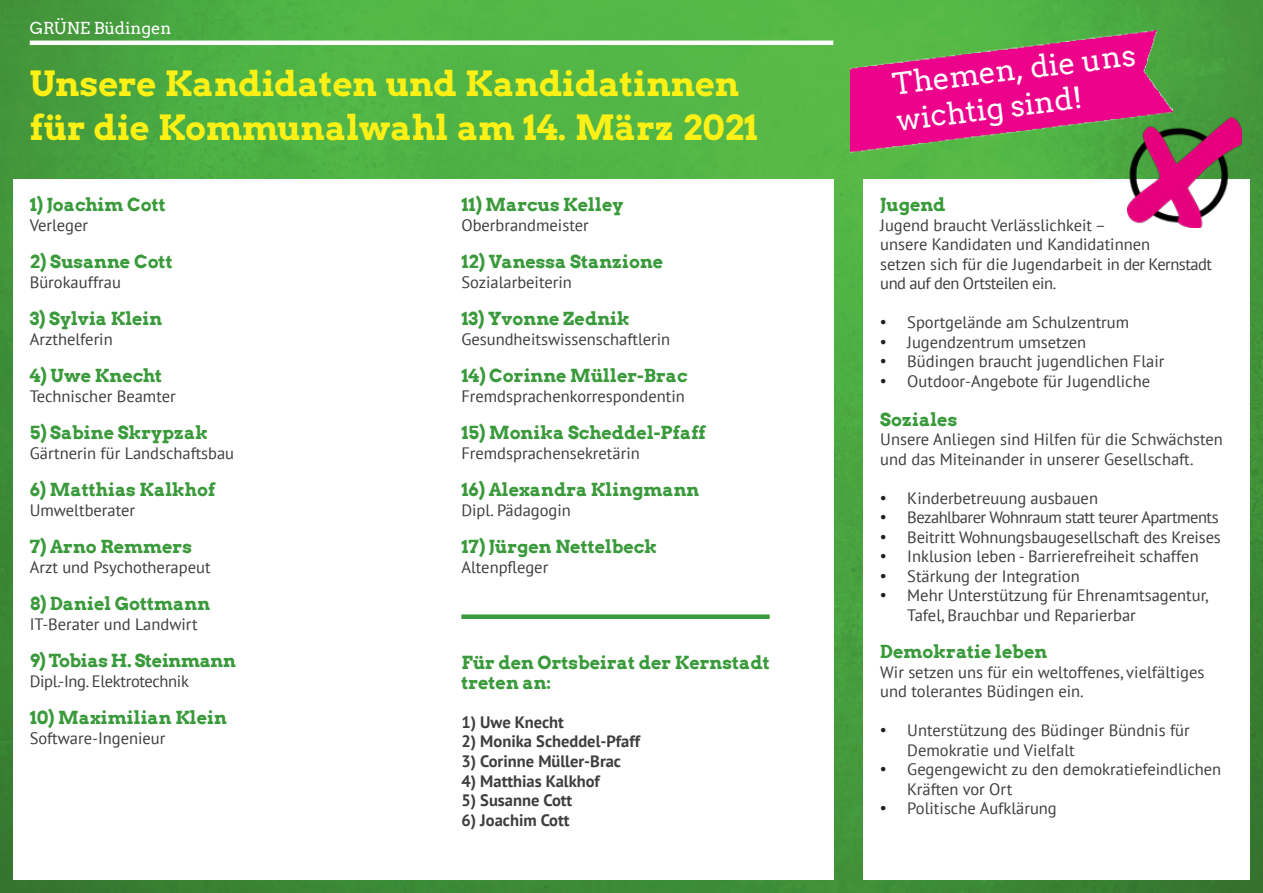
<style>
.page{position:relative;width:1263px;height:893px;background:#fff}
.page>*{position:absolute;margin:0;border:0;box-sizing:border-box;transform-origin:0 0}
.t1{font:34.5px/43.5px "Arvo Gruen";color:#fff116}
.t2{font:30px/36px "Arvo";color:#fff}
.t3{font:700 18px/19.8px "Arvo";color:#3a9a3b}
.t4{font:700 18px "Arvo";letter-spacing:-.02em;color:#3a9a3b}
.t5{font:16.5px/19.5px "PT Sans";color:#3e3e3f}
.t6{font:700 16.5px "PT Sans";color:#3e3e3f}
.t7{font:16.5px "PT Sans";letter-spacing:-.03em;color:#3e3e3f}
.t8{font:16.5px "PT Sans";letter-spacing:-.02em;color:#3e3e3f}
.t9{font:16.5px "Arvo";color:#fff}
.s1{font-family:"Times New Roman";font-size:18px;color:#231f20}
</style>
<div class="page">
<img style="left:0;top:0;width:1263px;height:893px">
<div style="left:13px;top:179px;width:820px;height:701px;background:#fff"></div>
<div style="left:863px;top:179px;width:387px;height:701px;background:#fff"></div>
<img style="left:850px;top:30px;width:323px;height:123px">
<img style="left:1128px;top:117px;width:114px;height:111px">
<div style="left:461px;top:614px;width:309px;height:5px;background:#3a9a3b"></div>
<hr style="left:30px;top:41px;width:803px;height:4px;background:#fff">
<p class="t9" style="left:30px;top:17px;width:143px">GRÜNE Büdingen</p>
<p class="t1" style="left:30px;top:61px;width:730px">Unsere Kandidaten und Kandidatinnen für die Kommunalwahl am 14. März 2021</p>
<p class="t3" style="left:30px;top:195px;width:138px">1) Joachim Cott</p>
<p class="t5" style="left:30px;top:215px;width:60px">Verleger</p>
<p class="t3" style="left:30px;top:252px;width:144px">2) Susanne Cott</p>
<p class="t5" style="left:30px;top:272px;width:93px">Bürokauffrau</p>
<p class="t3" style="left:30px;top:309px;width:134px">3) Sylvia Klein</p>
<p class="t5" style="left:30px;top:329px;width:84px">Arzthelferin</p>
<p class="t3" style="left:30px;top:366px;width:134px">4) Uwe Knecht</p>
<p class="t5" style="left:30px;top:386px;width:147px">Technischer Beamter</p>
<p class="t3" style="left:30px;top:423px;width:180px">5) Sabine Skrypzak</p>
<p class="t5" style="left:30px;top:443px;width:206px">Gärtnerin für Landschaftsbau</p>
<p class="t3" style="left:30px;top:480px;width:187px">6) Matthias Kalkhof</p>
<p class="t5" style="left:30px;top:500px;width:107px">Umweltberater</p>
<p class="t3" style="left:30px;top:537px;width:164px">7) Arno Remmers</p>
<p class="t5" style="left:30px;top:557px;width:182px">Arzt und Psychotherapeut</p>
<p class="t3" style="left:30px;top:594px;width:182px">8) Daniel Gottmann</p>
<p class="t5" style="left:30px;top:614px;width:169px">IT-Berater und Landwirt</p>
<p class="t4" style="left:30px;top:650px;width:208px">9) Tobias H. Steinmann</p>
<p class="t8" style="left:30px;top:670px;width:161px">Dipl.-Ing. Elektrotechnik</p>
<p class="t3" style="left:30px;top:708px;width:199px">10) Maximilian Klein</p>
<p class="t5" style="left:30px;top:728px;width:137px">Software-Ingenieur</p>
<p class="t3" style="left:461px;top:195px;width:163px">11) Marcus Kelley</p>
<p class="t5" style="left:461px;top:215px;width:129px">Oberbrandmeister</p>
<p class="t3" style="left:461px;top:252px;width:203px">12) Vanessa Stanzione</p>
<p class="t5" style="left:461px;top:272px;width:112px">Sozialarbeiterin</p>
<p class="t3" style="left:461px;top:309px;width:170px">13) Yvonne Zednik</p>
<p class="t5" style="left:461px;top:329px;width:210px">Gesundheitswissenschaftlerin</p>
<p class="t3" style="left:461px;top:366px;width:228px">14) Corinne Müller-Brac</p>
<p class="t5" style="left:461px;top:386px;width:225px">Fremdsprachenkorrespondentin</p>
<p class="t3" style="left:461px;top:423px;width:246px">15) Monika Scheddel-Pfaff</p>
<p class="t5" style="left:461px;top:443px;width:180px">Fremdsprachensekretärin</p>
<p class="t3" style="left:461px;top:480px;width:239px">16) Alexandra Klingmann</p>
<p class="t5" style="left:461px;top:500px;width:111px">Dipl. Pädagogin</p>
<p class="t3" style="left:461px;top:537px;width:197px">17) Jürgen Nettelbeck</p>
<p class="t5" style="left:461px;top:557px;width:88px">Altenpfleger</p>
<p class="t3" style="left:461px;top:652px;width:310px">Für den Ortsbeirat der Kernstadt treten an:</p>
<p class="t6" style="left:461px;top:711px;width:104px">1) Uwe Knecht</p>
<p class="t6" style="left:461px;top:731px;width:180px">2) Monika Scheddel-Pfaff</p>
<p class="t6" style="left:461px;top:750px;width:161px">3) Corinne Müller-Brac</p>
<p class="t6" style="left:461px;top:770px;width:140px">4) Matthias Kalkhof</p>
<p class="t6" style="left:461px;top:789px;width:112px">5) Susanne Cott</p>
<p class="t6" style="left:461px;top:809px;width:110px">6) Joachim Cott</p>
<p class="t2" style="left:890px;top:66px;width:246px;rotate:-7deg">Themen, die uns wichtig sind!</p>
<p class="t3" style="left:880px;top:195px;width:67px">Jugend</p>
<p class="t5" style="left:880px;top:215px;width:333px">Jugend braucht Verlässlichkeit –<br>unsere Kandidaten und Kandidatinnen<br>setzen sich für die Jugendarbeit in der Kernstadt und auf den Ortsteilen ein.</p>
<p class="t5" style="left:880px;top:312px;width:250px"><span class="s1">•</span> Sportgelände am Schulzentrum</p>
<p class="t5" style="left:880px;top:332px;width:207px"><span class="s1">•</span> Jugendzentrum umsetzen</p>
<p class="t5" style="left:880px;top:351px;width:286px"><span class="s1">•</span> Büdingen braucht jugendlichen Flair</p>
<p class="t5" style="left:880px;top:371px;width:271px"><span class="s1">•</span> Outdoor-Angebote für Jugendliche</p>
<p class="t3" style="left:880px;top:409px;width:79px">Soziales</p>
<p class="t5" style="left:880px;top:429px;width:344px">Unsere Anliegen sind Hilfen für die Schwächsten und das Miteinander in unserer Gesellschaft.</p>
<p class="t5" style="left:880px;top:488px;width:219px"><span class="s1">•</span> Kinderbetreuung ausbauen</p>
<p class="t7" style="left:880px;top:507px;width:340px"><span class="s1">•</span> Bezahlbarer Wohnraum statt teurer Apartments</p>
<p class="t5" style="left:880px;top:527px;width:342px"><span class="s1">•</span> Beitritt Wohnungsbaugesellschaft des Kreises</p>
<p class="t5" style="left:880px;top:546px;width:320px"><span class="s1">•</span> Inklusion leben - Barrierefreiheit schaffen</p>
<p class="t5" style="left:880px;top:566px;width:201px"><span class="s1">•</span> Stärkung der Integration</p>
<p class="t5" style="left:907px;top:585px;width:303px;text-indent:-27px"><span class="s1">•</span> Mehr Unterstützung für Ehrenamtsagentur,<br>Tafel, Brauchbar und Reparierbar</p>
<p class="t3" style="left:880px;top:642px;width:168px">Demokratie leben</p>
<p class="t5" style="left:880px;top:662px;width:326px">Wir setzen uns für ein weltoffenes, vielfältiges und tolerantes Büdingen ein.</p>
<p class="t5" style="left:907px;top:720px;width:284px;text-indent:-27px"><span class="s1">•</span> Unterstützung des Büdinger Bündnis für<br>Demokratie und Vielfalt</p>
<p class="t5" style="left:907px;top:759px;width:316px;text-indent:-27px"><span class="s1">•</span> Gegengewicht zu den demokratiefeindlichen<br>Kräften vor Ort</p>
<p class="t5" style="left:880px;top:798px;width:178px"><span class="s1">•</span> Politische Aufklärung</p>
</div>
